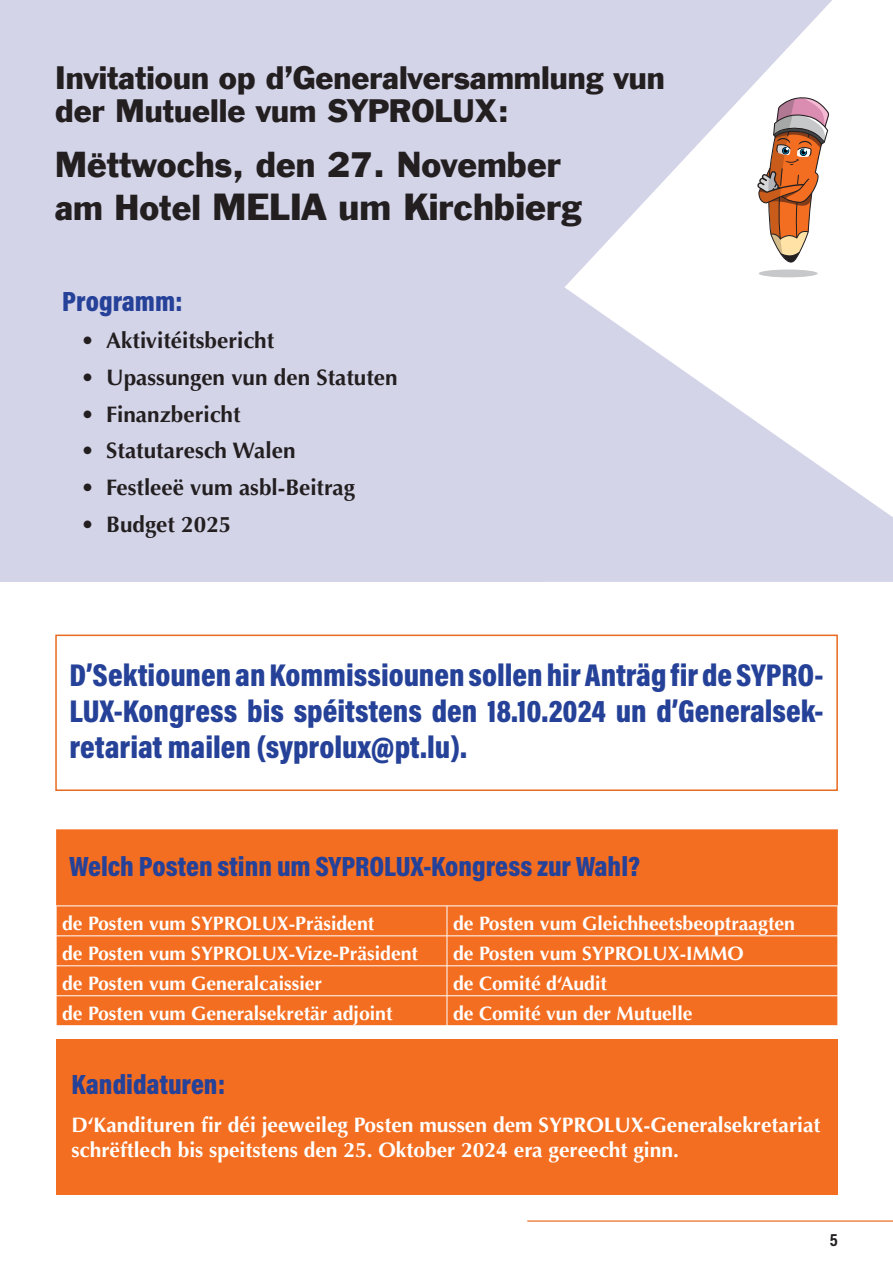
<style>
.page{position:relative;width:893px;height:1263px;background:#fff}
.page>*{position:absolute;margin:0;border:0;box-sizing:border-box;transform-origin:0 0}
.t1{font:34.5px "Franklin Gothic";color:#231f20}
.t2{font:33px "Franklin Gothic";color:#231f20}
.t3{font:900 31.8px/36px "Acumin Pro Cond";color:#254198;text-align:justify}
.t4{font:29.7px/33.8px "Franklin Gothic";color:#231f20}
.t5{font:900 28.2px "Acumin Pro Cond";color:#254198}
.t6{font:700 22.5px "Optima";color:#231f20}
.t7{font:700 21px/25.2px "Optima";color:#fff}
.t8{font:700 19.5px "Optima";color:#fff}
._49_Folio_Seitenzahl{font:700 18px "Acumin Pro Cond";color:#231f20}
.s1{font-size:33px}
</style>
<div class="page">
<hr style="left:527px;top:1220px;width:366px;height:2px;background:#e86a1f">
<svg style="left:544px;top:292px;width:349px;height:290px;fill:#d4d4e9"></svg>
<div style="left:0;top:0;width:544px;height:582px;background:#d4d4e9"></div>
<svg style="left:544px;top:0;width:288px;height:292px;fill:#d4d4e9"></svg>
<div style="left:55px;top:634px;width:783px;height:157px;border:2px solid #e86a1f"></div>
<div style="left:56px;top:829px;width:782px;height:196px;background:#f36e21"></div>
<hr style="left:56px;top:906px;width:391px;height:1px;background:#fff">
<hr style="left:447px;top:906px;width:391px;height:1px;background:#fff">
<hr style="left:56px;top:935px;width:391px;height:1px;background:#fff">
<hr style="left:447px;top:935px;width:391px;height:1px;background:#fff">
<hr style="left:56px;top:965px;width:391px;height:1px;background:#fff">
<hr style="left:447px;top:965px;width:391px;height:1px;background:#fff">
<hr style="left:56px;top:995px;width:391px;height:1px;background:#fff">
<hr style="left:447px;top:995px;width:391px;height:1px;background:#fff">
<hr style="left:56px;top:906px;width:1px;height:30px;background:#fff">
<hr style="left:56px;top:936px;width:1px;height:30px;background:#fff">
<hr style="left:56px;top:966px;width:1px;height:30px;background:#fff">
<svg style="left:56px;top:996px;width:1px;height:29px"></svg>
<hr style="left:447px;top:906px;width:1px;height:30px;background:#fff">
<hr style="left:447px;top:936px;width:1px;height:30px;background:#fff">
<svg style="left:447px;top:966px;width:1px;height:59px"></svg>
<div style="left:56px;top:1040px;width:782px;height:155px;background:#f36e21"></div>
<div style="left:759px;top:269px;width:59px;height:8px;background:#c7c8ca;border-radius:50%"></div>
<svg style="left:756px;top:94px;width:74px;height:172px"></svg>
<p class="t4" style="left:55px;top:61px;width:611px">Invitatioun op d’Generalversammlung vun der Mutuelle vum SYPROLUX:</p>
<p class="t2" style="left:55px;top:143px;width:507px">Mëttwochs, den 27. November</p>
<p class="t1" style="left:55px;top:184px;width:529px"><span class="s1">am Hotel</span> MELIA um Kirchbierg</p>
<p class="t5" style="left:62px;top:283px;width:122px">Programm:</p>
<p class="t6" style="left:81px;top:327px;width:195px">• Aktivitéitsbericht</p>
<p class="t6" style="left:81px;top:364px;width:318px">• Upassungen vun den Statuten</p>
<p class="t6" style="left:81px;top:401px;width:161px">• Finanzbericht</p>
<p class="t6" style="left:81px;top:438px;width:216px">• Statutaresch Walen</p>
<p class="t6" style="left:81px;top:475px;width:276px">• Festleeë vum asbl-Beitrag</p>
<p class="t6" style="left:81px;top:511px;width:152px">• Budget 2025</p>
<p class="t3" style="left:70px;top:656px;width:756px">D’Sektiounen an Kommissiounen sollen hir Anträg fir de SYPRO-LUX-Kongress bis spéitstens den 18.10.2024 un d’Generalsek&shy;retariat mailen (syprolux@pt.lu).</p>
<p class="t5" style="left:69px;top:848px;width:573px">Welch Posten stinn um SYPROLUX-Kongress zur Wahl?</p>
<p class="t8" style="left:62px;top:912px;width:314px">de Posten vum SYPROLUX-Präsident</p>
<p class="t8" style="left:453px;top:912px;width:344px">de Posten vum Gleichheetsbeoptraagten</p>
<p class="t8" style="left:62px;top:942px;width:357px">de Posten vum SYPROLUX-Vize-Präsident</p>
<p class="t8" style="left:453px;top:942px;width:292px">de Posten vum SYPROLUX-IMMO</p>
<p class="t8" style="left:62px;top:972px;width:262px">de Posten vum Generalcaissier</p>
<p class="t8" style="left:453px;top:972px;width:155px">de Comité d‘Audit</p>
<p class="t8" style="left:62px;top:1002px;width:332px">de Posten vum Generalsekretär adjoint</p>
<p class="t8" style="left:453px;top:1002px;width:241px">de Comité vun der Mutuelle</p>
<p class="t5" style="left:71px;top:1066px;width:155px">Kandidaturen:</p>
<p class="t7" style="left:71px;top:1112px;width:751px">D‘Kandituren fir déi jeeweileg Posten mussen dem SYPROLUX-Generalsekretariat schrëftlech bis speitstens den 25. Oktober 2024 era gereecht ginn.</p>
<p class="_49_Folio_Seitenzahl" style="left:830px;top:1228px;width:10px">5</p>
</div>
